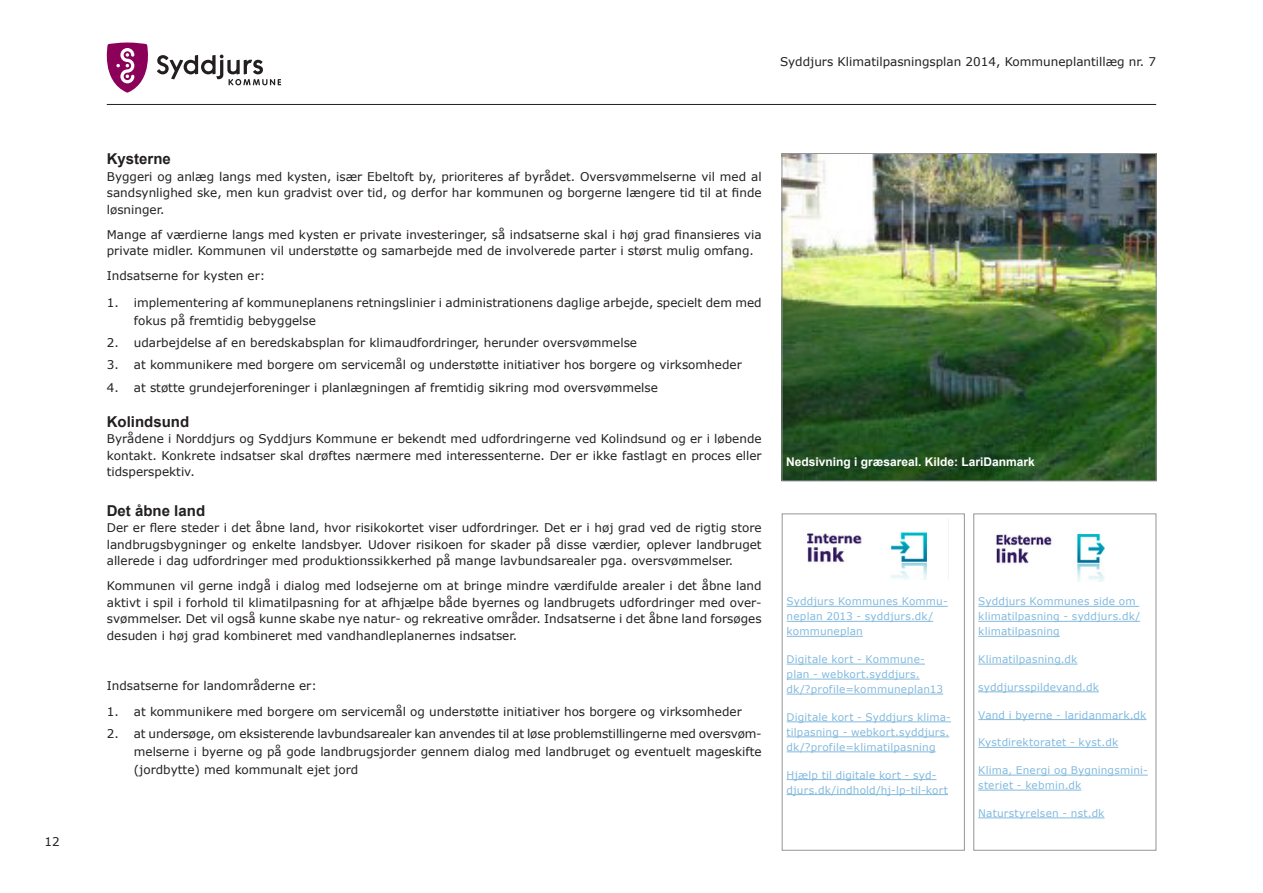
<style>
.page{position:relative;width:1263px;height:893px;background:#fff}
.page>*{position:absolute;margin:0;border:0;box-sizing:border-box;transform-origin:0 0}
.Overskrift_5{font:700 15px "Arial";color:#231f20}
.Brødtekst{font:12px/16.5px "Verdana";color:#231f20;text-align:justify}
.Punktnumre_tekst{font:12px/18px "Verdana";color:#231f20}
.Figurtekst{font:700 12px "Arial";color:#fff}
.Link_tekst{font:10.5px/15px "Verdana";letter-spacing:.015em;color:#82bade}
</style>
<div class="page">
<hr style="left:107px;top:104px;width:1049px;height:1px;background:#231f20">
<svg style="left:107px;top:43px;width:174px;height:50px"></svg>
<hr style="left:978px;top:606px;width:161px;height:1px;background:#82bade">
<hr style="left:978px;top:621px;width:162px;height:1px;background:#82bade">
<hr style="left:978px;top:636px;width:82px;height:1px;background:#82bade">
<hr style="left:978px;top:664px;width:99px;height:1px;background:#82bade">
<hr style="left:978px;top:691px;width:121px;height:1px;background:#82bade">
<hr style="left:978px;top:719px;width:168px;height:1px;background:#82bade">
<hr style="left:978px;top:747px;width:140px;height:1px;background:#82bade">
<hr style="left:978px;top:775px;width:170px;height:1px;background:#82bade">
<hr style="left:978px;top:790px;width:103px;height:1px;background:#82bade">
<hr style="left:978px;top:817px;width:126px;height:1px;background:#82bade">
<div style="left:973px;top:514px;width:183px;height:336px;border:1px solid #939598"></div>
<img style="left:996px;top:534px;width:109px;height:47px">
<hr style="left:787px;top:606px;width:161px;height:1px;background:#82bade">
<hr style="left:787px;top:621px;width:146px;height:1px;background:#82bade">
<hr style="left:787px;top:636px;width:76px;height:1px;background:#82bade">
<hr style="left:787px;top:664px;width:138px;height:1px;background:#82bade">
<hr style="left:787px;top:679px;width:133px;height:1px;background:#82bade">
<hr style="left:787px;top:694px;width:156px;height:1px;background:#82bade">
<hr style="left:787px;top:721px;width:164px;height:1px;background:#82bade">
<hr style="left:787px;top:736px;width:162px;height:1px;background:#82bade">
<hr style="left:787px;top:751px;width:148px;height:1px;background:#82bade">
<hr style="left:787px;top:779px;width:149px;height:1px;background:#82bade">
<hr style="left:787px;top:794px;width:161px;height:1px;background:#82bade">
<div style="left:782px;top:514px;width:182px;height:336px;border:1px solid #939598"></div>
<img style="left:807px;top:532px;width:120px;height:47px">
<img style="left:784px;top:155px;width:370px;height:324px">
<div style="left:782px;top:153px;width:374px;height:328px;border:1px solid #939598"></div>
<p class="Brødtekst" style="left:45px;top:833px;width:17px">12</p>
<p class="Brødtekst" style="left:780px;top:53px;width:377px">Syddjurs Klimatilpasningsplan 2014, Kommuneplantillæg nr. 7</p>
<p class="Overskrift_5" style="left:107px;top:149px;width:66px">Kysterne</p>
<p class="Brødtekst" style="left:107px;top:168px;width:656px">Byggeri og anlæg langs med kysten, især Ebeltoft by, prioriteres af byrådet. Oversvømmelserne vil med al sandsynlighed ske, men kun gradvist over tid, og derfor har kommunen og borgerne længere tid til at finde løsninger.</p>
<p class="Brødtekst" style="left:107px;top:226px;width:656px">Mange af værdierne langs med kysten er private investeringer, så indsatserne skal i høj grad finansieres via private midler. Kommunen vil understøtte og samarbejde med de involverede parter i størst mulig omfang.</p>
<p class="Brødtekst" style="left:107px;top:267px;width:160px">Indsatserne for kysten er:</p>
<p class="Punktnumre_tekst" style="left:134px;top:293px;width:629px;text-indent:-27px">1. implementering af kommuneplanens retningslinier i administrationens daglige arbejde, specielt dem med fokus på fremtidig bebyggelse</p>
<p class="Punktnumre_tekst" style="left:107px;top:333px;width:532px">2. udarbejdelse af en beredskabsplan for klimaudfordringer, herunder oversvømmelse</p>
<p class="Punktnumre_tekst" style="left:107px;top:356px;width:636px">3. at kommunikere med borgere om servicemål og understøtte initiativer hos borgere og virksomheder</p>
<p class="Punktnumre_tekst" style="left:107px;top:378px;width:553px">4. at støtte grundejerforeninger i planlægningen af fremtidig sikring mod oversvømmelse</p>
<p class="Overskrift_5" style="left:107px;top:412px;width:84px">Kolindsund</p>
<p class="Brødtekst" style="left:107px;top:430px;width:656px">Byrådene i Norddjurs og Syddjurs Kommune er bekendt med udfordringerne ved Kolindsund og er i løbende kontakt. Konkrete indsatser skal drøftes nærmere med interessenterne. Der er ikke fastlagt en proces eller tidsperspektiv.</p>
<p class="Overskrift_5" style="left:107px;top:500px;width:100px">Det åbne land</p>
<p class="Brødtekst" style="left:107px;top:519px;width:656px">Der er flere steder i det åbne land, hvor risikokortet viser udfordringer. Det er i høj grad ved de rigtig store landbrugsbygninger og enkelte landsbyer. Udover risikoen for skader på disse værdier, oplever landbruget allerede i dag udfordringer med produktionssikkerhed på mange lavbundsarealer pga. oversvømmelser.</p>
<p class="Brødtekst" style="left:107px;top:577px;width:656px">Kommunen vil gerne indgå i dialog med lodsejerne om at bringe mindre værdifulde arealer i det åbne land aktivt i spil i forhold til klimatilpasning for at afhjælpe både byernes og landbrugets udfordringer med over&shy;svømmelser. Det vil også kunne skabe nye natur- og rekreative områder. Indsatserne i det åbne land forsøges desuden i høj grad kombineret med vandhandleplanernes indsatser.</p>
<p class="Brødtekst" style="left:107px;top:676px;width:211px">Indsatserne for landområderne er:</p>
<p class="Punktnumre_tekst" style="left:107px;top:702px;width:636px">1. at kommunikere med borgere om servicemål og understøtte initiativer hos borgere og virksomheder</p>
<p class="Punktnumre_tekst" style="left:134px;top:724px;width:629px;text-align:justify;text-indent:-27px">2. at undersøge, om eksisterende lavbundsarealer kan anvendes til at løse problemstillingerne med oversvøm&shy;melserne i byerne og på gode landbrugsjorder gennem dialog med landbruget og eventuelt mageskifte (jordbytte) med kommunalt ejet jord</p>
<p class="Figurtekst" style="left:786px;top:454px;width:250px">Nedsivning i græsareal. Kilde: LariDanmark</p>
<p class="Link_tekst" style="left:787px;top:594px;width:163px">Syddjurs Kommunes Kommu&shy;neplan 2013 - syddjurs.dk/ kommuneplan</p>
<p class="Link_tekst" style="left:787px;top:651px;width:158px">Digitale kort - Kommune&shy;plan - webkort.syddjurs. dk/?profile=kommuneplan13</p>
<p class="Link_tekst" style="left:787px;top:709px;width:166px">Digitale kort - Syddjurs klima&shy;tilpasning - webkort.syddjurs. dk/?profile=klimatilpasning</p>
<p class="Link_tekst" style="left:787px;top:767px;width:163px">Hjælp til digitale kort - syd&shy;djurs.dk/indhold/hj-lp-til-kort</p>
<p class="Link_tekst" style="left:978px;top:594px;width:163px">Syddjurs Kommunes side om klimatilpasning - syddjurs.dk/ klimatilpasning</p>
<p class="Link_tekst" style="left:978px;top:651px;width:101px">Klimatilpasning.dk</p>
<p class="Link_tekst" style="left:978px;top:679px;width:122px">syddjursspildevand.dk</p>
<p class="Link_tekst" style="left:978px;top:707px;width:170px">Vand i byerne - laridanmark.dk</p>
<p class="Link_tekst" style="left:978px;top:735px;width:141px">Kystdirektoratet - kyst.dk</p>
<p class="Link_tekst" style="left:978px;top:762px;width:171px">Klima, Energi og Bygningsmini&shy;steriet - kebmin.dk</p>
<p class="Link_tekst" style="left:978px;top:805px;width:128px">Naturstyrelsen - nst.dk</p>
</div>
